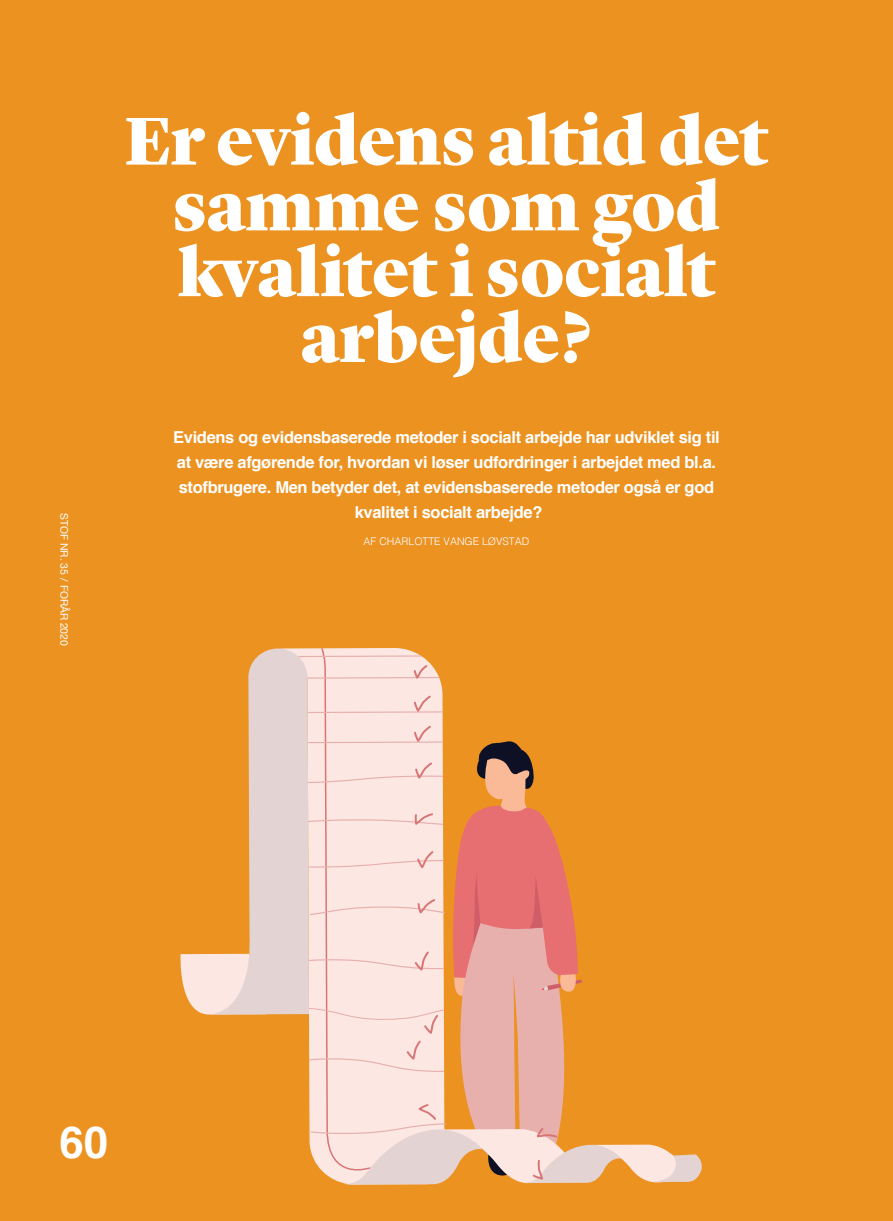
<style>
.page{position:relative;width:893px;height:1221px;background:#fff}
.page>*{position:absolute;margin:0;border:0;box-sizing:border-box;transform-origin:0 0}
.t1{font:900 70.2px/65.7px "Lyon Display";letter-spacing:-.005em;color:#fff;text-align:center}
.t2{font:700 43.95px "Helvetica";color:#fff}
.t3{font:700 16.5px/24.8px "Helvetica";letter-spacing:-.02em;color:#fff;text-align:center}
.t4{font:300 10.5px "Helvetica";color:#fff}
.t5{font:10.5px "Helvetica Neue";color:#fff}
</style>
<div class="page">
<div style="left:0;top:0;width:893px;height:1220px;background:#ec9221"></div>
<svg style="left:180px;top:648px;width:522px;height:537px"></svg>
<p class="t5" style="left:72px;top:513px;width:134px;rotate:90deg">STOF NR. 35 / FORÅR 2020</p>
<h1 class="t1" style="left:125px;top:102px;width:644px">Er evidens altid det samme som god kvalitet i socialt arbejde?</h1>
<p class="t3" style="left:173px;top:425px;width:548px">Evidens og evidensbaserede metoder i socialt arbejde har udviklet sig til at være afgørende for, hvordan vi løser udfordringer i arbejdet med bl.a. stofbrugere. Men betyder det, at evidensbaserede metoder også er god kvalitet i socialt arbejde?</p>
<p class="t4" style="left:364px;top:532px;width:167px">AF CHARLOTTE VANGE LØVSTAD</p>
<h2 class="t2" style="left:60px;top:1106px;width:50px">60</h2>
</div>
